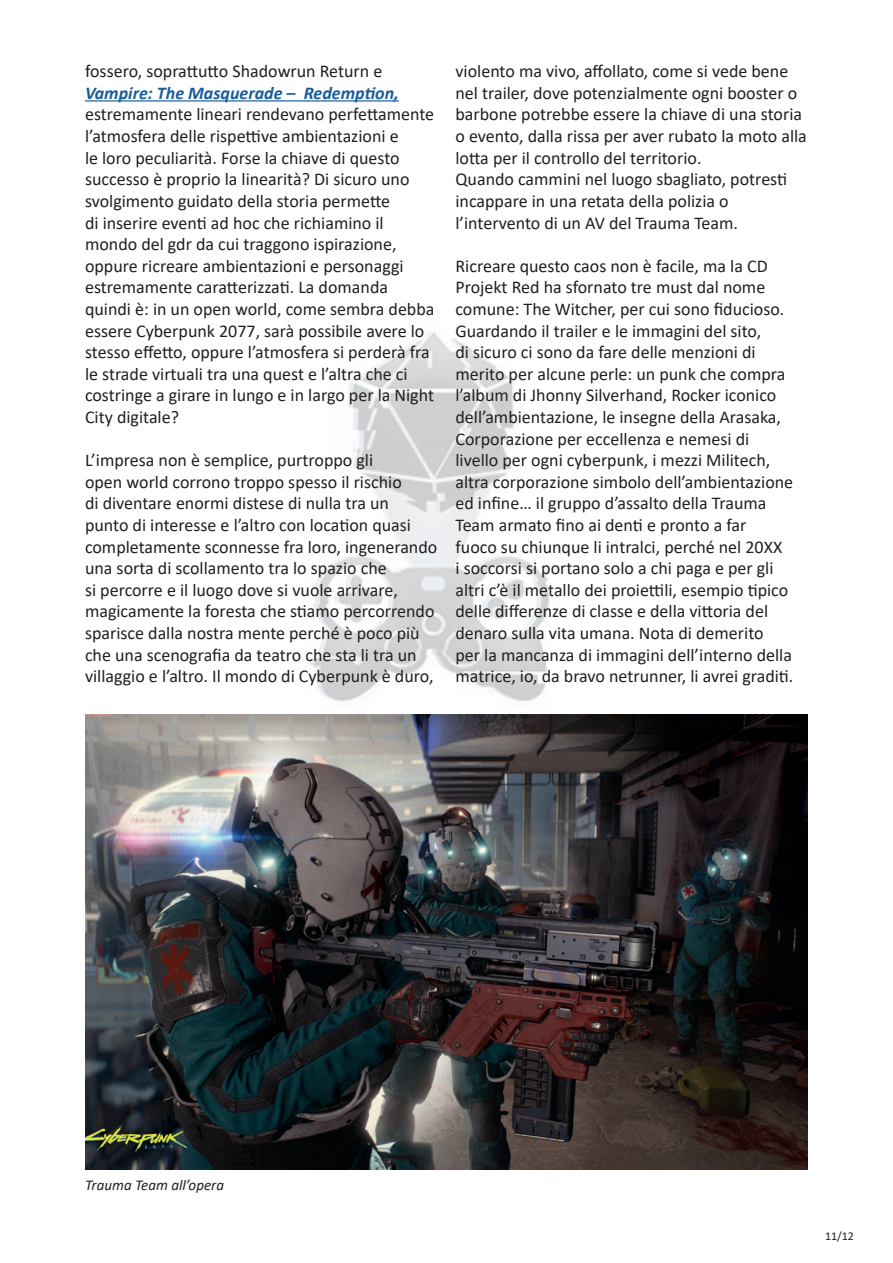
<style>
.page{position:relative;width:893px;height:1263px;background:#fff}
.page>*{position:absolute;margin:0;border:0;box-sizing:border-box;transform-origin:0 0}
.t1{font:18px/21.6px "Calibri";color:#231f20}
.t2{font:italic 700 18px "Calibri";color:#175d9e}
.t3{font:italic 15px "Calibri";color:#231f20}
.t4{font:12px "Calibri";color:#231f20}
</style>
<div class="page">
<img style="left:309px;top:332px;width:240px;height:370px">
<img style="left:85px;top:714px;width:723px;height:455px">
<hr style="left:85px;top:100px;width:314px;height:2px;background:#175d9e">
<p class="t1" style="left:85px;top:60px;width:299px">fossero, soprattutto Shadowrun Return e</p>
<p class="t2" style="left:85px;top:80px;width:315px">Vampire: The Masquerade – Redemption,</p>
<p class="t1" style="left:85px;top:103px;width:351px">estremamente lineari rendevano perfettamente l’atmosfera delle rispettive ambientazioni e<br>le loro peculiarità. Forse la chiave di questo successo è proprio la linearità? Di sicuro uno svolgimento guidato della storia permette<br>di inserire eventi ad hoc che richiamino il mondo del gdr da cui traggono ispirazione, oppure ricreare ambientazioni e personaggi estremamente caratterizzati. La domanda quindi è: in un open world, come sembra debba essere Cyberpunk 2077, sarà possibile avere lo stesso effetto, oppure l’atmosfera si perderà fra le strade virtuali tra una quest e l’altra che ci costringe a girare in lungo e in largo per la Night City digitale?</p>
<p class="t1" style="left:85px;top:449px;width:354px">L’impresa non è semplice, purtroppo gli<br>open world corrono troppo spesso il rischio<br>di diventare enormi distese di nulla tra un<br>punto di interesse e l’altro con location quasi completamente sconnesse fra loro, ingenerando una sorta di scollamento tra lo spazio che<br>si percorre e il luogo dove si vuole arrivare, magicamente la foresta che stiamo percorrendo sparisce dalla nostra mente perché è poco più che una scenografia da teatro che sta li tra un villaggio e l’altro. Il mondo di Cyberpunk è duro,</p>
<p class="t1" style="left:455px;top:60px;width:353px">violento ma vivo, affollato, come si vede bene nel trailer, dove potenzialmente ogni booster o barbone potrebbe essere la chiave di una storia o evento, dalla rissa per aver rubato la moto alla lotta per il controllo del territorio.<br>Quando cammini nel luogo sbagliato, potresti incappare in una retata della polizia o l’intervento di un AV del Trauma Team.</p>
<p class="t1" style="left:455px;top:254px;width:339px">Ricreare questo caos non è facile, ma la CD Projekt Red ha sfornato tre must dal nome comune: The Witcher, per cui sono fiducioso.<br>Guardando il trailer e le immagini del sito,<br>di sicuro ci sono da fare delle menzioni di merito per alcune perle: un punk che compra l’album di Jhonny Silverhand, Rocker iconico dell’ambientazione, le insegne della Arasaka, Corporazione per eccellenza e nemesi di livello per ogni cyberpunk, i mezzi Militech, altra corporazione simbolo dell’ambientazione ed infine… il gruppo d’assalto della Trauma Team armato fino ai denti e pronto a far<br>fuoco su chiunque li intralci, perché nel 20XX<br>i soccorsi si portano solo a chi paga e per gli altri c’è il metallo dei proiettili, esempio tipico delle differenze di classe e della vittoria del denaro sulla vita umana. Nota di demerito<br>per la mancanza di immagini dell’interno della matrice, io, da bravo netrunner, li avrei graditi.</p>
<p class="t3" style="left:85px;top:1174px;width:141px">Trauma Team all’opera</p>
<p class="t4" style="left:825px;top:1227px;width:30px">11/12</p>
</div>
